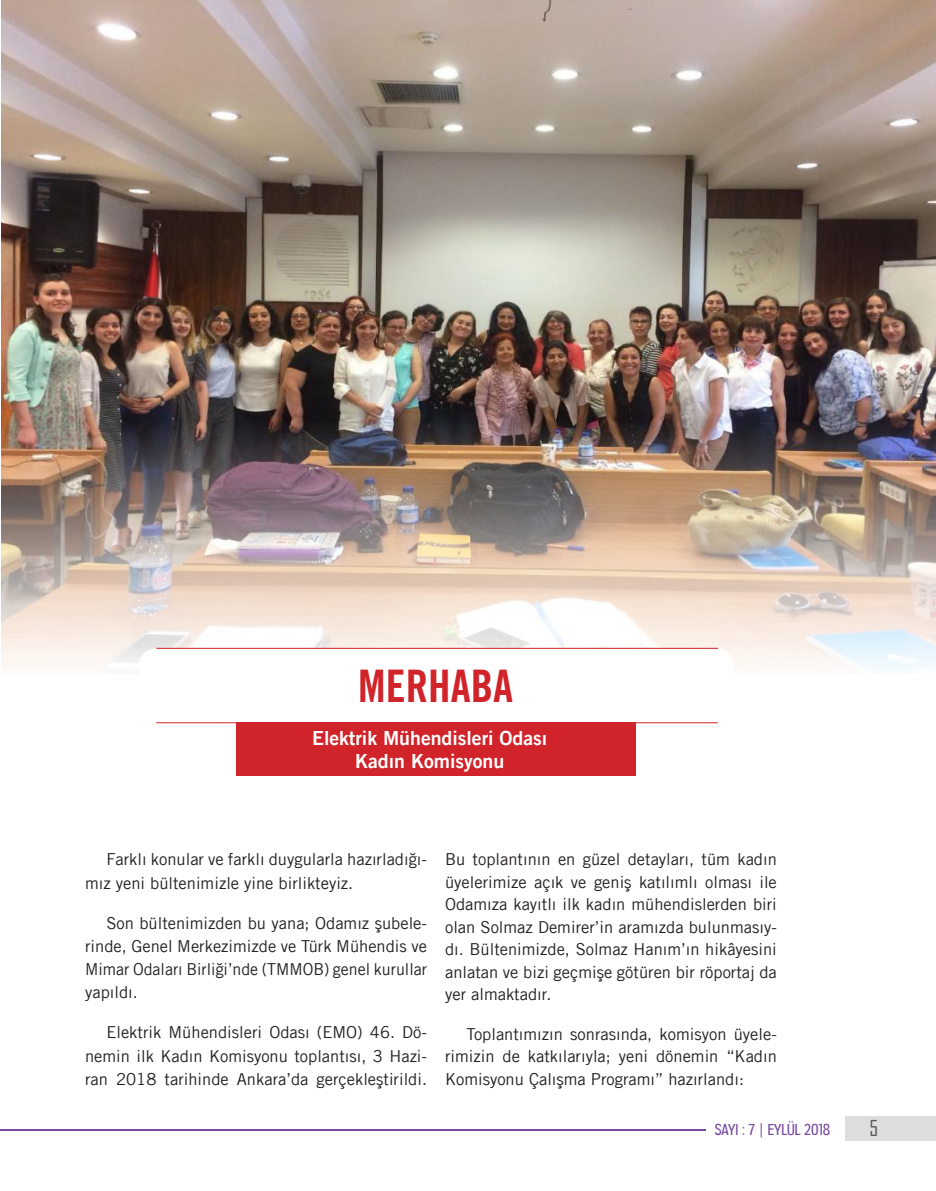
<style>
.page{position:relative;width:936px;height:1191px;background:#fff}
.page>*{position:absolute;margin:0;border:0;box-sizing:border-box;transform-origin:0 0}
.BASLIK_SAG{font:45px "Amnesty Trade Gothic Bd Cn 20";color:#d1232a}
.BASLIK_SOL{font:21px "Agency FB";color:#57585a}
.YAZAR_SAG{font:19.5px/23.4px "Amnesty Trade Gothic Bd 2";color:#fff;text-align:center}
.ICERIK{font:16.5px/22.5px "Amnesty Trade Gothic";color:#231f20;text-align:justify}
.t1{font:15px "Jesaya Free";color:#774b9e}
</style>
<div class="page">
<hr style="left:0;top:1128px;width:705px;height:2px;background:#774b9e">
<div style="left:845px;top:1115px;width:90px;height:25px;background:#dcdddf"></div>
<hr style="left:0;top:0;width:1px;height:1191px;background:#543b97">
<img style="left:1px;top:0;width:934px;height:670px">
<div style="left:139px;top:648px;width:593px;height:75px;background:#fff;border-radius:17px"></div>
<div style="left:236px;top:723px;width:399px;height:53px;background:#d1232a"></div>
<hr style="left:156px;top:722px;width:562px;height:1px;background:#d1232a">
<hr style="left:156px;top:648px;width:562px;height:1px;background:#d1232a">
<p class="BASLIK_SAG" style="left:358px;top:658px;width:156px">MERHABA</p>
<p class="YAZAR_SAG" style="left:312px;top:725px;width:237px">Elektrik Mühendisleri Odası<br>Kadın Komisyonu</p>
<p class="ICERIK" style="left:85px;top:847px;width:343px;line-height:23.1px;text-indent:21px">Farklı konular ve farklı duygularla hazırladığı&shy;mız yeni bültenimizle yine birlikteyiz.</p>
<p class="ICERIK" style="left:85px;top:911px;width:343px;line-height:23.1px;text-indent:21px">Son bültenimizden bu yana; Odamız şubele&shy;rinde, Genel Merkezimizde ve Türk Mühendis ve Mimar Odaları Birliği’nde (TMMOB) genel kurullar yapıldı.</p>
<p class="ICERIK" style="left:85px;top:1020px;width:343px;line-height:23.1px;text-indent:21px">Elektrik Mühendisleri Odası (EMO) 46. Dö&shy;nemin ilk Kadın Komisyonu toplantısı, 3 Hazi&shy;ran 2018 tarihinde Ankara’da gerçekleştirildi.</p>
<p class="ICERIK" style="left:445px;top:848px;width:333px">Bu toplantının en güzel detayları, tüm kadın üyelerimize açık ve geniş katılımlı olması ile Odamıza kayıtlı ilk kadın mühendislerden biri olan Solmaz Demirer’in aramızda bulunmasıy&shy;dı. Bültenimizde, Solmaz Hanım’ın hikâyesini anlatan ve bizi geçmişe götüren bir röportaj da yer almaktadır.</p>
<p class="ICERIK" style="left:445px;top:1022px;width:333px;text-indent:21px">Toplantımızın sonrasında, komisyon üyele&shy;rimizin de katkılarıyla; yeni dönemin “Kadın Komisyonu Çalışma Programı” hazırlandı:</p>
<p class="t1" style="left:714px;top:1120px;width:117px">SAYI : 7 | EYLÜL 2018</p>
<p class="BASLIK_SOL" style="left:869px;top:1115px;width:10px">5</p>
</div>
